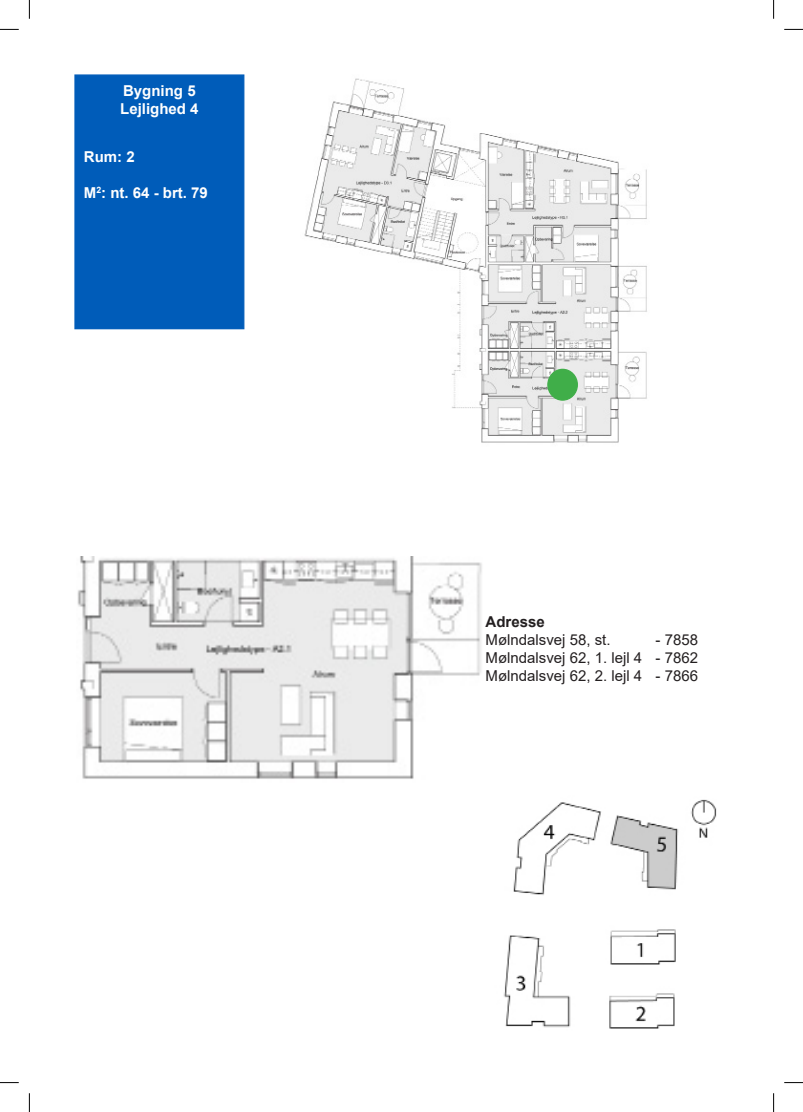
<style>
.page{position:relative;width:803px;height:1112px;background:#fff}
.page>*{position:absolute;margin:0;border:0;box-sizing:border-box;transform-origin:0 0}
.t1{font:15px "Arial";color:#231f20}
.t2{font:700 15px "Arial";color:#fff}
.t3{font:700 15px "Arial";color:#231f20}
</style>
<div class="page">
<div style="left:74px;top:74px;width:170px;height:255px;background:#005cb9;border:1px solid #005cb9"></div>
<img style="left:503px;top:799px;width:214px;height:230px">
<img style="left:304px;top:78px;width:343px;height:365px">
<div style="left:548px;top:369px;width:29px;height:31px;background:#40ae49;border-radius:50%"></div>
<div style="left:547px;top:368px;width:31px;height:32px;border:1px solid #40ae49;border-radius:50%"></div>
<img style="left:77px;top:556px;width:405px;height:223px">
<svg style="left:0;top:29px;width:19px;height:1px"></svg>
<svg style="left:784px;top:29px;width:19px;height:1px"></svg>
<svg style="left:0;top:1082px;width:19px;height:1px"></svg>
<svg style="left:784px;top:1082px;width:19px;height:1px"></svg>
<svg style="left:29px;top:0;width:1px;height:19px"></svg>
<svg style="left:29px;top:1093px;width:1px;height:18px"></svg>
<svg style="left:773px;top:0;width:1px;height:19px"></svg>
<svg style="left:773px;top:1093px;width:1px;height:18px"></svg>
<p class="t2" style="left:123px;top:80px;width:74px">Bygning 5</p>
<p class="t2" style="left:120px;top:98px;width:80px">Lejlighed 4</p>
<p class="t2" style="left:84px;top:146px;width:52px">Rum: 2</p>
<p class="t2" style="left:84px;top:182px;width:126px">M<sup>2</sup>: nt. 64 - brt. 79</p>
<p class="t3" style="left:485px;top:611px;width:61px">Adresse</p>
<p class="t1" style="left:485px;top:629px;width:127px">Mølndalsvej 58, st.</p>
<p class="t1" style="left:655px;top:629px;width:44px">- 7858</p>
<p class="t1" style="left:485px;top:647px;width:214px">Mølndalsvej 62, 1. lejl 4 - 7862</p>
<p class="t1" style="left:485px;top:665px;width:214px">Mølndalsvej 62, 2. lejl 4 - 7866</p>
</div>
